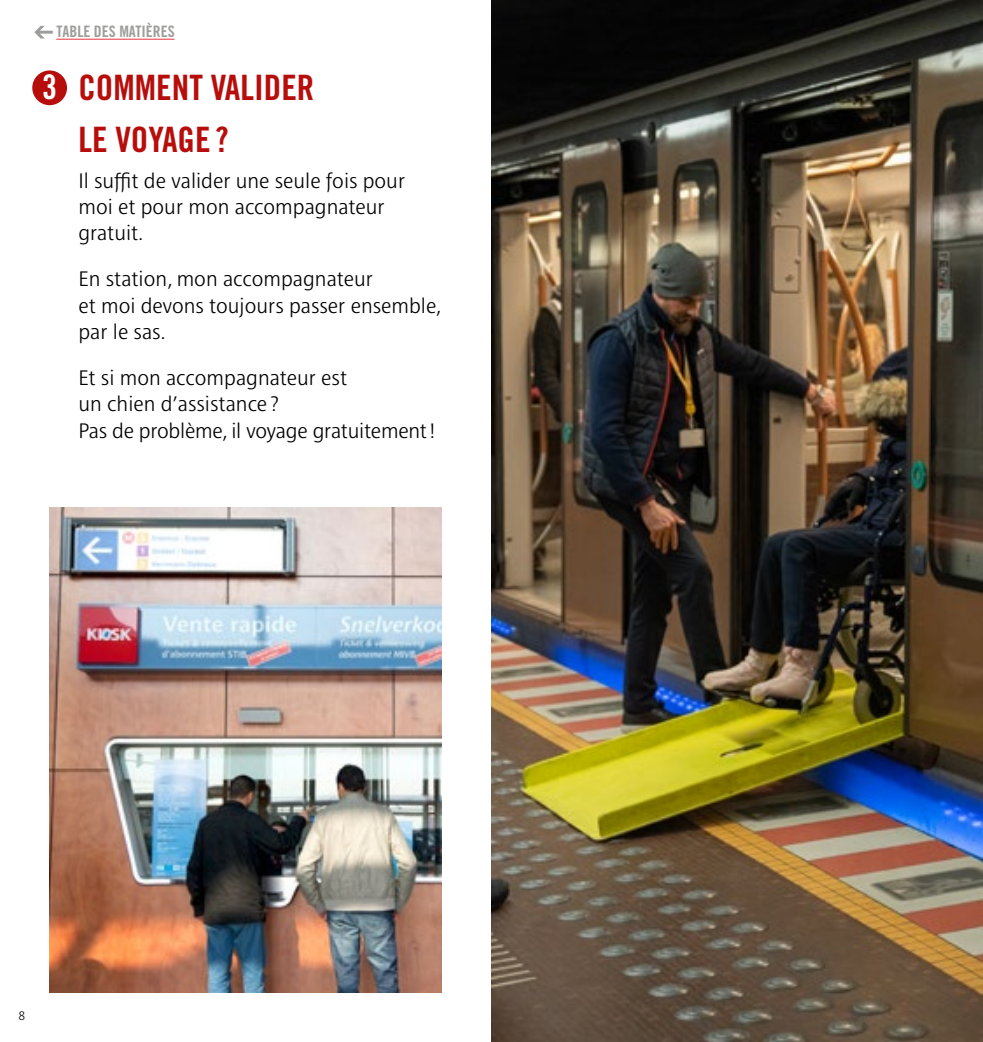
<style>
.page{position:relative;width:983px;height:1042px;background:#fff}
.page>*{position:absolute;margin:0;border:0;box-sizing:border-box;transform-origin:0 0}
.t1{font:35px/52px "Trade Gothic LT Std Bd Cn 20";color:#b70e0c}
.t2{font:33.95px "Trade Gothic LT Std Bd Cn 20";color:#fff}
.t3{font:300 21px/26.2px "Brusseline";color:#000}
.t4{font:15.75px "Trade Gothic LT Std Bd Cn 20";color:#9d9d9c}
.t5{font:300 12.25px "Brusseline";color:#000}
</style>
<div class="page">
<img style="left:50px;top:508px;width:391px;height:484px">
<div style="left:32px;top:70px;width:35px;height:35px;background:#b70e0c;border-radius:50%"></div>
<img style="left:491px;top:0;width:491px;height:1042px">
<div style="left:30px;top:19px;width:151px;height:26px;border:2px solid #fff;border-radius:12px"></div>
<svg style="left:34px;top:26px;width:19px;height:13px"></svg>
<hr style="left:57px;top:39px;width:117px;height:1px;background:#e73439">
<p class="t4" style="left:57px;top:22px;width:120px">TABLE DES MATIÈRES</p>
<h2 class="t2" style="left:42px;top:67px;width:17px">3</h2>
<h1 class="t1" style="left:78px;top:61px;width:237px">COMMENT VALIDER<br>LE VOYAGE ?</h1>
<p class="t3" style="left:78px;top:168px;width:328px">Il suffit de valider une seule fois pour moi et pour mon accompagnateur gratuit.</p>
<p class="t3" style="left:78px;top:266px;width:364px">En station, mon accompagnateur<br>et moi devons toujours passer ensemble, par le sas.</p>
<p class="t3" style="left:78px;top:365px;width:359px">Et si mon accompagnateur est<br>un chien d’assistance ?<br>Pas de problème, il voyage gratuitement!</p>
<p class="t5" style="left:19px;top:1008px;width:8px">8</p>
</div>
